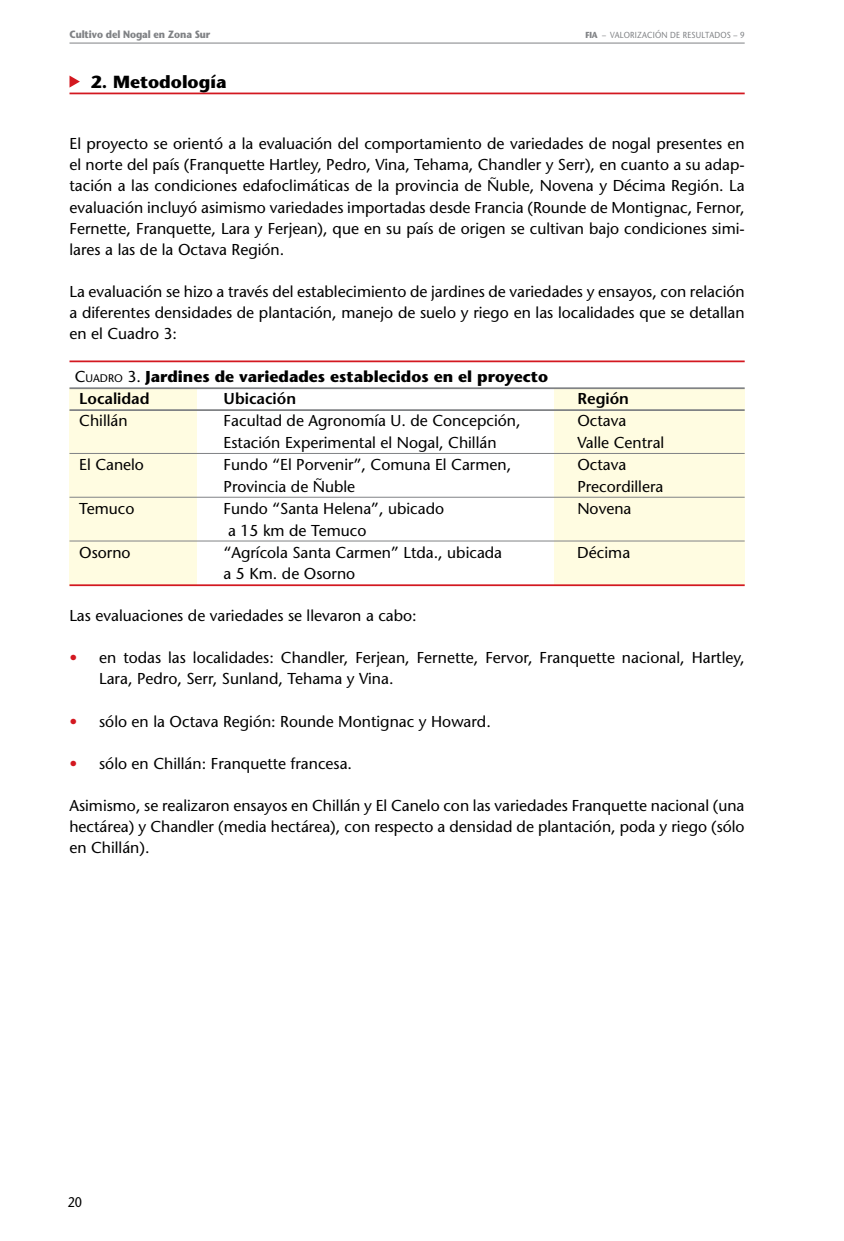
<style>
.page{position:relative;width:844px;height:1241px;background:#fff}
.page>*{position:absolute;margin:0;border:0;box-sizing:border-box;transform-origin:0 0}
.t1{font:700 17.5px "Stone Sans";color:#000}
.t2{font:15.75px/21px "Stone Sans";color:#000;text-align:justify}
.t3{font:700 15.75px/21.9px "Stone Sans";color:#000}
.t4{font:600 15.75px "Stone Sans";color:#000}
.t5{font:14px "Stone Sans";color:#000;scale:.9 1}
.t6{font:700 10.5px "Stone Sans";letter-spacing:-.01em;color:#808285;scale:.9 1}
.t7{font:8.75px "Stone Sans";color:#808285;scale:.9 1}
.s1{font-weight:700}
.s2{font-weight:400}
.s3{font-weight:400;font-size:11.03px}
.s4{font-weight:600}
.s5{color:#d31820}
</style>
<div class="page">
<hr style="left:69px;top:43px;width:675px;height:1px;background:#808285">
<div style="left:554px;top:388px;width:190px;height:197px;background:#fffce1"></div>
<div style="left:69px;top:388px;width:128px;height:197px;background:#fffce1"></div>
<hr style="left:69px;top:92px;width:675px;height:2px;background:#d31820">
<hr style="left:69px;top:360px;width:675px;height:2px;background:#d31820">
<hr style="left:69px;top:387px;width:675px;height:2px;background:#808285">
<hr style="left:69px;top:409px;width:675px;height:2px;background:#808285">
<hr style="left:69px;top:453px;width:675px;height:1px;background:#808285">
<hr style="left:69px;top:496px;width:675px;height:1px;background:#808285">
<hr style="left:69px;top:540px;width:675px;height:1px;background:#808285">
<hr style="left:69px;top:584px;width:675px;height:2px;background:#d31820">
<svg style="left:69px;top:76px;width:11px;height:12px"></svg>
<p class="t6" style="left:69px;top:28px;width:158px">Cultivo del Nogal en Zona Sur</p>
<p class="t7" style="left:585px;top:29px;width:39px"><span class="s1">FIA</span> – Valorizaci</p>
<p class="t7" style="left:655px;top:29px;width:43px">ón de Resultados</p>
<p class="t7" style="left:733px;top:29px;width:14px">– 9</p>
<p class="t1" style="left:91px;top:71px;width:137px">2. Metodología</p>
<p class="t2" style="left:69px;top:133px;width:676px">El proyecto se orientó a la evaluación del comportamiento de variedades de nogal presentes en el norte del país (Franquette Hartley, Pedro, Vina, Tehama, Chandler y Serr), en cuanto a su adap&shy;tación a las condiciones edafoclimáticas de la provincia de Ñuble, Novena y Décima Región. La evaluación incluyó asimismo variedades importadas desde Francia (Rounde de Montignac, Fernor, Fernette, Franquette, Lara y Ferjean), que en su país de origen se cultivan bajo condiciones simi&shy;lares a las de la Octava Región.</p>
<p class="t2" style="left:69px;top:280px;width:676px">La evaluación se hizo a través del establecimiento de jardines de variedades y ensayos, con relación a diferentes densidades de plantación, manejo de suelo y riego en las localidades que se detallan en el Cuadro 3:</p>
<p class="t3" style="left:75px;top:366px;width:475px"><span class="s2">C</span><span class="s3">UADRO</span> <span class="s2">3</span><span class="s2">.</span> Jardines de variedades establecidos en el proyecto<br><span class="s4">Localidad U</span></p>
<p class="t4" style="left:235px;top:389px;width:63px">bicación</p>
<p class="t4" style="left:577px;top:389px;width:53px">Región</p>
<p class="t2" style="left:79px;top:410px;width:50px">Chillán</p>
<p class="t2" style="left:223px;top:410px;width:298px">Facultad de Agronomía U. de Concepción,</p>
<p class="t2" style="left:577px;top:410px;width:51px">Octava</p>
<p class="t2" style="left:223px;top:432px;width:274px">Estación Experimental el Nogal, Chillán</p>
<p class="t2" style="left:577px;top:432px;width:88px">Valle Central</p>
<p class="t2" style="left:79px;top:454px;width:66px">El Canelo</p>
<p class="t2" style="left:223px;top:454px;width:289px">Fundo “El Porvenir”, Comuna El Carmen,</p>
<p class="t2" style="left:577px;top:454px;width:51px">Octava</p>
<p class="t2" style="left:223px;top:476px;width:133px">Provincia de Ñuble</p>
<p class="t2" style="left:577px;top:476px;width:87px">Precordillera</p>
<p class="t2" style="left:79px;top:497px;width:57px">Temuco</p>
<p class="t2" style="left:223px;top:497px;width:222px">Fundo “Santa Helena”, ubicado</p>
<p class="t2" style="left:577px;top:497px;width:56px">Novena</p>
<p class="t2" style="left:228px;top:519px;width:140px">a 15 km de Temuco</p>
<p class="t2" style="left:79px;top:541px;width:53px">Osorno</p>
<p class="t2" style="left:223px;top:541px;width:280px">“Agrícola Santa Carmen” Ltda., ubicada</p>
<p class="t2" style="left:577px;top:541px;width:54px">Décima</p>
<p class="t2" style="left:223px;top:563px;width:133px">a 5 Km. de Osorno</p>
<p class="t2" style="left:69px;top:605px;width:349px">Las evaluaciones de variedades se llevaron a cabo:</p>
<p class="t2" style="left:99px;top:647px;width:646px;text-indent:-30px"><span class="s5">•</span> en todas las localidades: Chandler, Ferjean, Fernette, Fervor, Franquette nacional, Hartley,<br>Lara, Pedro, Serr, Sunland, Tehama y Vina.</p>
<p class="t2" style="left:69px;top:710px;width:423px"><span class="s5">•</span> sólo en la Octava Región: Rounde Montignac y Howard.</p>
<p class="t2" style="left:69px;top:752px;width:284px"><span class="s5">•</span> sólo en Chillán: Franquette francesa.</p>
<p class="t2" style="left:69px;top:794px;width:676px">Asimismo, se realizaron ensayos en Chillán y El Canelo con las variedades Franquette nacional (una hectárea) y Chandler (media hectárea), con respecto a densidad de plantación, poda y riego (sólo en Chillán).</p>
<p class="t5" style="left:68px;top:1193px;width:17px">20</p>
</div>
